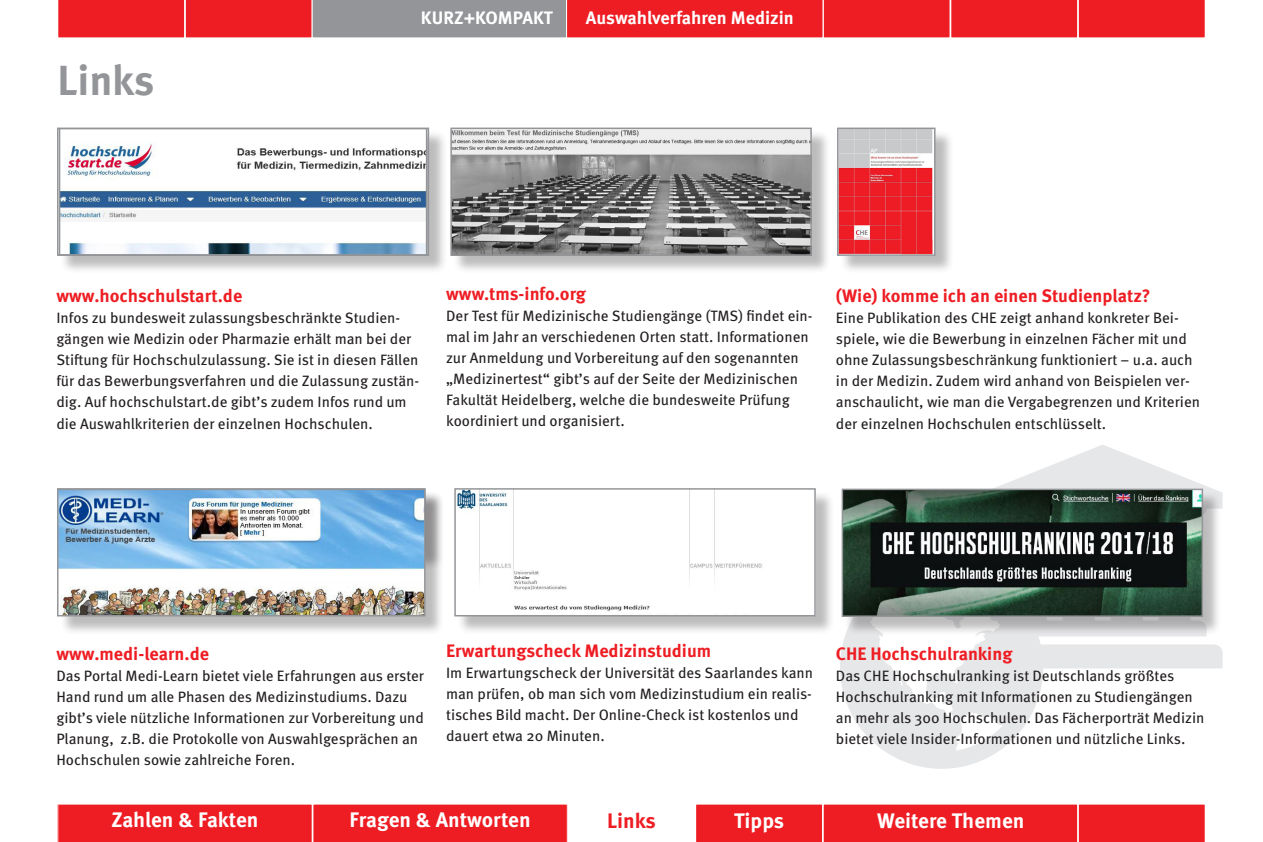
<style>
.page{position:relative;width:1263px;height:842px;background:#fff}
.page>*{position:absolute;margin:0;border:0;box-sizing:border-box;transform-origin:0 0}
.head{font:700 42px "Meta Pro";letter-spacing:-.005em;color:#939598}
.t1{font:700 21px "Meta Pro";color:#fff}
.t2{font:700 21px "Meta Pro";letter-spacing:-.005em;color:#ee1d23}
.head-2{font:700 18px "Meta Pro";color:#ee1d23}
.copy{font:700 18px "Meta Pro";color:#ee1d23}
.head-3{font:700 18px "Meta Pro";color:#fff}
.copy-2{font:15px/21px "Meta Pro";color:#231f20}
</style>
<div class="page">
<svg style="left:983px;top:445px;width:239px;height:223px;fill:#e6e7e9"></svg>
<svg style="left:840px;top:566px;width:203px;height:203px"></svg>
<div style="left:59px;top:130px;width:389px;height:145px;background:#231f20;opacity:.3"></div>
<img style="left:62px;top:131px;width:362px;height:121px">
<div style="left:57px;top:128px;width:372px;height:128px;border:2px solid #939598"></div>
<div style="left:453px;top:130px;width:378px;height:145px;background:#231f20;opacity:.3"></div>
<img style="left:453px;top:131px;width:356px;height:122px">
<div style="left:450px;top:128px;width:362px;height:128px;border:2px solid #939598"></div>
<div style="left:839px;top:130px;width:115px;height:145px;background:#231f20;opacity:.3"></div>
<img style="left:840px;top:131px;width:92px;height:122px">
<div style="left:837px;top:128px;width:98px;height:128px;border:2px solid #939598"></div>
<svg style="left:58px;top:0;width:1147px;height:38px;background:#da3c41"></svg>
<svg style="left:57px;top:804px;width:1148px;height:38px;background:#f03a40"></svg>
<div style="left:457px;top:490px;width:378px;height:145px;background:#231f20;opacity:.3"></div>
<img style="left:457px;top:491px;width:356px;height:122px">
<div style="left:454px;top:488px;width:362px;height:128px;border:2px solid #939598"></div>
<div style="left:59px;top:491px;width:385px;height:144px;background:#231f20;opacity:.3"></div>
<img style="left:60px;top:492px;width:363px;height:121px">
<div style="left:57px;top:489px;width:369px;height:127px;border:2px solid #939598"></div>
<div style="left:844px;top:491px;width:378px;height:145px;background:#231f20;opacity:.3"></div>
<img style="left:845px;top:492px;width:355px;height:122px">
<div style="left:842px;top:489px;width:361px;height:128px;border:2px solid #939598"></div>
<p class="head" style="left:57px;top:48px;width:99px">Links</p>
<p class="head-3" style="left:421px;top:4px;width:133px">KURZ+KOMPAKT</p>
<p class="head-3" style="left:586px;top:4px;width:209px">Auswahlverfahren Medizin</p>
<p class="copy" style="left:56px;top:282px;width:187px">www.hochschulstart.de</p>
<p class="copy-2" style="left:56px;top:307px;width:364px">Infos zu bundesweit zulassungsbeschränkte Studien&shy;gängen wie Medizin oder Pharmazie erhält man bei der Stiftung für Hochschulzulassung. Sie ist in diesen Fällen für das Bewerbungsverfahren und die Zulassung zustän&shy;dig. Auf hochschulstart.de gibt’s zudem Infos rund um die Auswahlkriterien der einzelnen Hochschulen.</p>
<p class="head-2" style="left:446px;top:280px;width:141px">www.tms-info.org</p>
<p class="copy-2" style="left:446px;top:304px;width:368px">Der Test für Medizinische Studiengänge (TMS) findet ein&shy;mal im Jahr an verschiedenen Orten statt. Informationen zur Anmeldung und Vorbereitung auf den sogenannten „Medizinertest“ gibt’s auf der Seite der Medizinischen Fakultät Heidelberg, welche die bundesweite Prüfung koordiniert und organisiert.</p>
<p class="head-2" style="left:836px;top:282px;width:316px">(Wie) komme ich an einen Studienplatz?</p>
<p class="copy-2" style="left:836px;top:307px;width:366px">Eine Publikation des CHE zeigt anhand konkreter Bei&shy;spiele, wie die Bewerbung in einzelnen Fächer mit und ohne Zulassungsbeschränkung funktioniert – u.a. auch in der Medizin. Zudem wird anhand von Beispielen ver&shy;anschaulicht, wie man die Vergabegrenzen und Kriterien der einzelnen Hochschulen entschlüsselt.</p>
<p class="head-2" style="left:56px;top:639px;width:154px">www.medi-learn.de</p>
<p class="copy-2" style="left:56px;top:664px;width:369px">Das Portal Medi-Learn bietet viele Erfahrungen aus erster Hand rund um alle Phasen des Medizinstudiums. Dazu gibt’s viele nützliche Informationen zur Vorbereitung und Planung, z.B. die Protokolle von Auswahlgesprächen an Hochschulen sowie zahlreiche Foren.</p>
<p class="head-2" style="left:446px;top:637px;width:267px">Erwartungscheck Medizinstudium</p>
<p class="copy-2" style="left:446px;top:661px;width:369px">Im Erwartungscheck der Universität des Saarlandes kann man prüfen, ob man sich vom Medizinstudium ein realis&shy;tisches Bild macht. Der Online-Check ist kostenlos und dauert etwa 20 Minuten.</p>
<p class="copy" style="left:836px;top:639px;width:178px">CHE Hochschulranking</p>
<p class="copy-2" style="left:836px;top:664px;width:370px">Das CHE Hochschulranking ist Deutschlands größtes Hochschulranking mit Informationen zu Studiengängen an mehr als 300 Hochschulen. Das Fächerporträt Medizin bietet viele Insider-Informationen und nützliche Links.</p>
<p class="t1" style="left:111px;top:804px;width:149px">Zahlen &amp; Fakten</p>
<p class="t1" style="left:350px;top:804px;width:183px">Fragen &amp; Antworten</p>
<p class="t2" style="left:607px;top:804px;width:50px">Links</p>
<p class="t1" style="left:734px;top:804px;width:52px">Tipps</p>
<p class="t1" style="left:877px;top:804px;width:149px">Weitere Themen</p>
</div>
